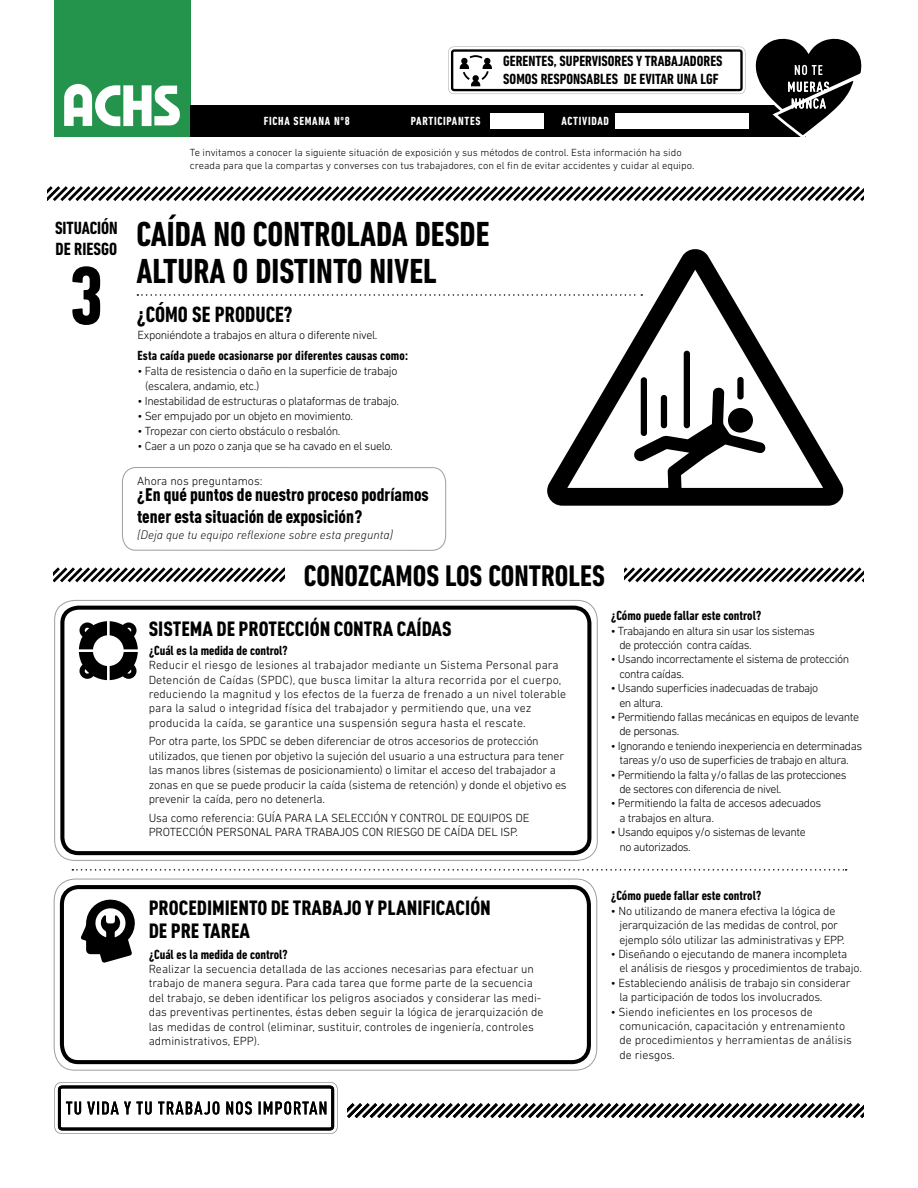
<style>
.page{position:relative;width:918px;height:1188px;background:#fff}
.page>*{position:absolute;margin:0;border:0;box-sizing:border-box;transform-origin:0 0}
.t1{font:700 condensed 84px "DIN Next LT Pro";color:#000}
.t2{font:700 condensed 35.4px/36.5px "DIN Next LT Pro";color:#000}
.t3{font:700 condensed 30.3px "DIN Next LT Pro";color:#000}
.t4{font:700 condensed 22.5px "DIN Next LT Pro";color:#000}
.t5{font:900 20.4px/23.1px "DIN Cond";color:#000}
.t6{font:900 18px/21.6px "DIN Cond";color:#000}
.t7{font:700 condensed 18px/21.6px "DIN Next LT Pro";color:#000}
.t8{font:700 condensed 15px/18px "DIN Next LT Pro";color:#000}
.t9{font:700 condensed 13.5px "DIN Next LT Pro";color:#000}
.t10{font:300 12px/14.4px "DIN Next LT Pro";letter-spacing:-.015em;color:#000}
.t11{font:300 12px/14.4px "DIN Next LT Pro";letter-spacing:-.04em;color:#000}
.t12{font:300 12px/14.4px "DIN Next LT Pro";letter-spacing:.01em;color:#000}
.t13{font:12px "DIN Light Italic Alt";color:#000}
.t14{font:700 condensed 12px "DIN Next LT Pro";letter-spacing:.06em;color:#fff}
.t15{font:300 10.5px/12.6px "DIN Next LT Pro";color:#000}
</style>
<div class="page">
<div style="left:60px;top:885px;width:531px;height:179px;border:4px solid #000;border-radius:17px"></div>
<div style="left:54px;top:879px;width:543px;height:191px;border:1px solid #9d9d9c;border-radius:21px"></div>
<svg style="left:81px;top:899px;width:54px;height:64px"></svg>
<div style="left:60px;top:606px;width:531px;height:249px;border:4px solid #000;border-radius:16px"></div>
<div style="left:54px;top:600px;width:543px;height:261px;border:1px solid #9d9d9c;border-radius:20px"></div>
<svg style="left:137px;top:294px;width:406px;height:2px"></svg>
<div style="left:54px;top:0;width:136px;height:136px;background:#24944d"></div>
<svg style="left:64px;top:84px;width:116px;height:42px"></svg>
<div style="left:190px;top:105px;width:616px;height:31px;background:#000"></div>
<svg style="left:348px;top:1103px;width:516px;height:15px"></svg>
<svg style="left:54px;top:1082px;width:284px;height:52px"></svg>
<svg style="left:72px;top:869px;width:775px;height:2px"></svg>
<svg style="left:79px;top:621px;width:59px;height:59px"></svg>
<svg style="left:545px;top:249px;width:299px;height:257px"></svg>
<svg style="left:448px;top:38px;width:414px;height:99px"></svg>
<svg style="left:48px;top:186px;width:816px;height:15px"></svg>
<svg style="left:54px;top:567px;width:230px;height:16px"></svg>
<svg style="left:624px;top:567px;width:240px;height:16px"></svg>
<svg style="left:122px;top:467px;width:324px;height:84px"></svg>
<h3 class="t7" style="left:55px;top:217px;width:64px">SITUACIÓN<br>DE RIESGO</h3>
<h1 class="t1" style="left:69px;top:248px;width:36px">3</h1>
<p class="t14" style="left:264px;top:114px;width:88px">FICHA SEMANA Nº8</p>
<p class="t8" style="left:503px;top:52px;width:221px">GERENTES, SUPERVISORES Y TRABAJADORES<br>SOMOS RESPONSABLES DE EVITAR UNA LGF</p>
<p class="t14" style="left:411px;top:114px;width:71px">PARTICIPANTES</p>
<p class="t14" style="left:562px;top:114px;width:49px">ACTIVIDAD</p>
<p class="t15" style="left:190px;top:146px;width:506px">Te invitamos a conocer la siguiente situación de exposición y sus métodos de control. Esta información ha sido creada para que la compartas y converses con tus trabajadores, con el fin de evitar accidentes y cuidar al equipo.</p>
<h2 class="t2" style="left:137px;top:216px;width:355px">CAÍDA NO CONTROLADA DESDE<br>ALTURA O DISTINTO NIVEL</h2>
<h3 class="t4" style="left:137px;top:302px;width:158px">¿CÓMO SE PRODUCE?</h3>
<p class="t10" style="left:138px;top:327px;width:242px">Exponiéndote a trabajos en altura o diferente nivel.</p>
<p class="t9" style="left:138px;top:347px;width:272px">Esta caída puede ocasionarse por diferentes causas como:</p>
<p class="t10" style="left:145px;top:363px;width:254px;line-height:15px;text-indent:-8px">• Falta de resistencia o daño en la superficie de trabajo (escalera, andamio, etc.)</p>
<p class="t10" style="left:138px;top:393px;width:263px">• Inestabilidad de estructuras o plataformas de trabajo.</p>
<p class="t10" style="left:138px;top:408px;width:217px">• Ser empujado por un objeto en movimiento.</p>
<p class="t10" style="left:138px;top:423px;width:204px">• Tropezar con cierto obstáculo o resbalón.</p>
<p class="t10" style="left:138px;top:438px;width:257px">• Caer a un pozo o zanja que se ha cavado en el suelo.</p>
<p class="t10" style="left:137px;top:473px;width:127px">Ahora nos preguntamos:</p>
<h3 class="t6" style="left:137px;top:484px;width:293px">¿En qué puntos de nuestro proceso podríamos tener esta situación de exposición?</h3>
<p class="t13" style="left:137px;top:527px;width:257px">(Deja que tu equipo reflexione sobre esta pregunta)</p>
<h3 class="t3" style="left:304px;top:559px;width:302px">CONOZCAMOS LOS CONTROLES</h3>
<h3 class="t5" style="left:149px;top:617px;width:305px">SISTEMA DE PROTECCIÓN CONTRA CAÍDAS</h3>
<p class="t9" style="left:149px;top:643px;width:141px">¿Cuál es la medida de control?</p>
<p class="t12" style="left:149px;top:658px;width:419px">Reducir el riesgo de lesiones al trabajador mediante un Sistema Personal para Detención de Caídas (SPDC), que busca limitar la altura recorrida por el cuerpo, reduciendo la magnitud y los efectos de la fuerza de frenado a un nivel tolerable para la salud o integridad física del trabajador y permitiendo que, una vez producida la caída, se garantice una suspensión segura hasta el rescate.</p>
<p class="t10" style="left:149px;top:734px;width:420px">Por otra parte, los SPDC se deben diferenciar de otros accesorios de protección utilizados, que tienen por objetivo la sujeción del usuario a una estructura para tener las manos libres (sistemas de posicionamiento) o limitar el acceso del trabajador a zonas en que se puede producir la caída (sistema de retención) y donde el objetivo es prevenir la caída, pero no detenerla.</p>
<p class="t10" style="left:149px;top:810px;width:382px">Usa como referencia: GUÍA PARA LA SELECCIÓN Y CONTROL DE EQUIPOS DE<br>PROTECCIÓN PERSONAL PARA TRABAJOS CON RIESGO DE CAÍDA DEL ISP.</p>
<h3 class="t5" style="left:149px;top:896px;width:344px">PROCEDIMIENTO DE TRABAJO Y PLANIFICACIÓN<br>DE PRE TAREA</h3>
<p class="t9" style="left:149px;top:946px;width:141px">¿Cuál es la medida de control?</p>
<p class="t10" style="left:149px;top:962px;width:396px">Realizar la secuencia detallada de las acciones necesarias para efectuar un trabajo de manera segura. Para cada tarea que forme parte de la secuencia del trabajo, se deben identificar los peligros asociados y considerar las medi&shy;das preventivas pertinentes, éstas deben seguir la lógica de jerarquización de las medidas de control (eliminar, sustituir, controles de ingeniería, controles administrativos, EPP).</p>
<p class="t9" style="left:611px;top:608px;width:152px">¿Cómo puede fallar este control?</p>
<p class="t11" style="left:619px;top:623px;width:197px;text-indent:-9px">• Trabajando en altura sin usar los sistemas de protección contra caídas.</p>
<p class="t11" style="left:619px;top:652px;width:231px;text-indent:-9px">• Usando incorrectamente el sistema de protección contra caídas.</p>
<p class="t11" style="left:619px;top:681px;width:201px;text-indent:-9px">• Usando superficies inadecuadas de trabajo en altura.</p>
<p class="t11" style="left:619px;top:710px;width:241px;text-indent:-9px">• Permitiendo fallas mecánicas en equipos de levante de personas.</p>
<p class="t11" style="left:611px;top:738px;width:253px;text-align:center">• Ignorando e teniendo inexperiencia en determinadas tareas y/o uso de superficies de trabajo en altura.</p>
<p class="t11" style="left:619px;top:767px;width:229px;text-indent:-8px">• Permitiendo la falta y/o fallas de las protecciones de sectores con diferencia de nivel.</p>
<p class="t10" style="left:619px;top:796px;width:203px;text-indent:-9px">• Permitiendo la falta de accesos adecuados a trabajos en altura.</p>
<p class="t11" style="left:619px;top:825px;width:188px;text-indent:-9px">• Usando equipos y/o sistemas de levante no autorizados.</p>
<p class="t9" style="left:611px;top:888px;width:152px">¿Cómo puede fallar este control?</p>
<p class="t10" style="left:619px;top:903px;width:227px;text-indent:-9px">• No utilizando de manera efectiva la lógica de jerarquización de las medidas de control, por ejemplo sólo utilizar las administrativas y EPP.</p>
<p class="t10" style="left:619px;top:947px;width:244px;text-indent:-9px">• Diseñando o ejecutando de manera incompleta<br>el análisis de riesgos y procedimientos de trabajo.</p>
<p class="t10" style="left:619px;top:975px;width:233px;text-indent:-8px">• Estableciendo análisis de trabajo sin considerar la participación de todos los involucrados.</p>
<p class="t10" style="left:619px;top:1004px;width:234px;text-indent:-9px">• Siendo ineficientes en los procesos de comunicación, capacitación y entrenamiento de procedimientos y herramientas de análisis de riesgos.</p>
</div>
